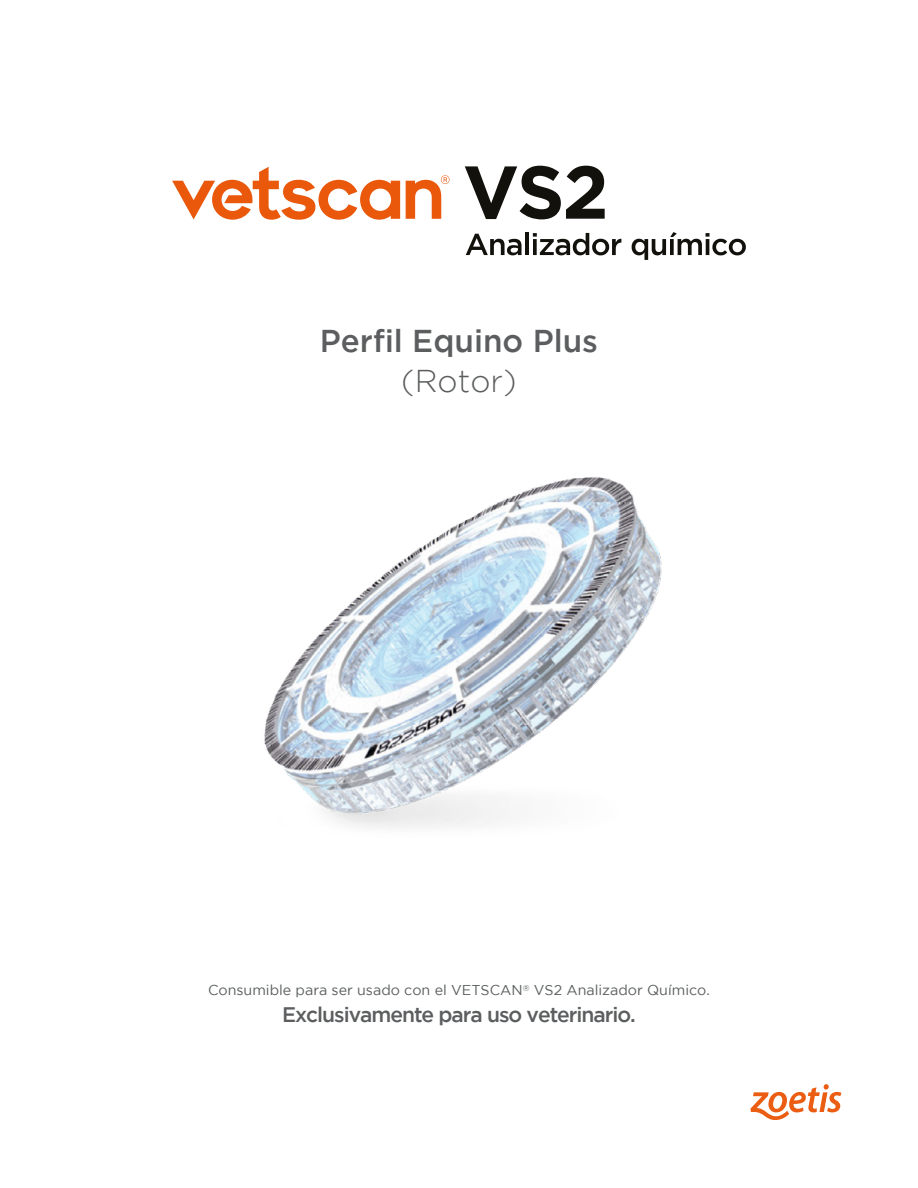
<style>
.page{position:relative;width:918px;height:1188px;background:#fff}
.page>*{position:absolute;margin:0;border:0;box-sizing:border-box;transform-origin:0 0}
.t1{font:500 31.5px "Gotham";color:#5b5d5e}
.t2{font:300 31.5px "Gotham";color:#5b5d5e}
.t3{font:500 21px "Gotham";letter-spacing:-.05em;color:#5b5d5e}
.t4{font:14.25px "Gotham";color:#5b5e5f}
</style>
<div class="page">
<svg style="left:750px;top:1084px;width:91px;height:36px"></svg>
<img style="left:264px;top:477px;width:398px;height:351px">
<svg style="left:465px;top:166px;width:140px;height:53px"></svg>
<svg style="left:172px;top:167px;width:228px;height:53px"></svg>
<svg style="left:406px;top:175px;width:44px;height:44px"></svg>
<svg style="left:466px;top:234px;width:56px;height:21px"></svg>
<hr style="left:525px;top:233px;width:4px;height:22px;background:#12110c">
<svg style="left:533px;top:233px;width:88px;height:22px"></svg>
<svg style="left:632px;top:232px;width:114px;height:28px"></svg>
<h1 class="t1" style="left:320px;top:323px;width:280px">Perfil Equino Plus</h1>
<h1 class="t2" style="left:401px;top:364px;width:117px">(Rotor)</h1>
<p class="t4" style="left:208px;top:982px;width:503px">Consumible para ser usado con el VETSCAN<sup>®</sup> VS2 Analizador Químico.</p>
<h2 class="t3" style="left:282px;top:1003px;width:355px">Exclusivamente para uso veterinario.</h2>
</div>
